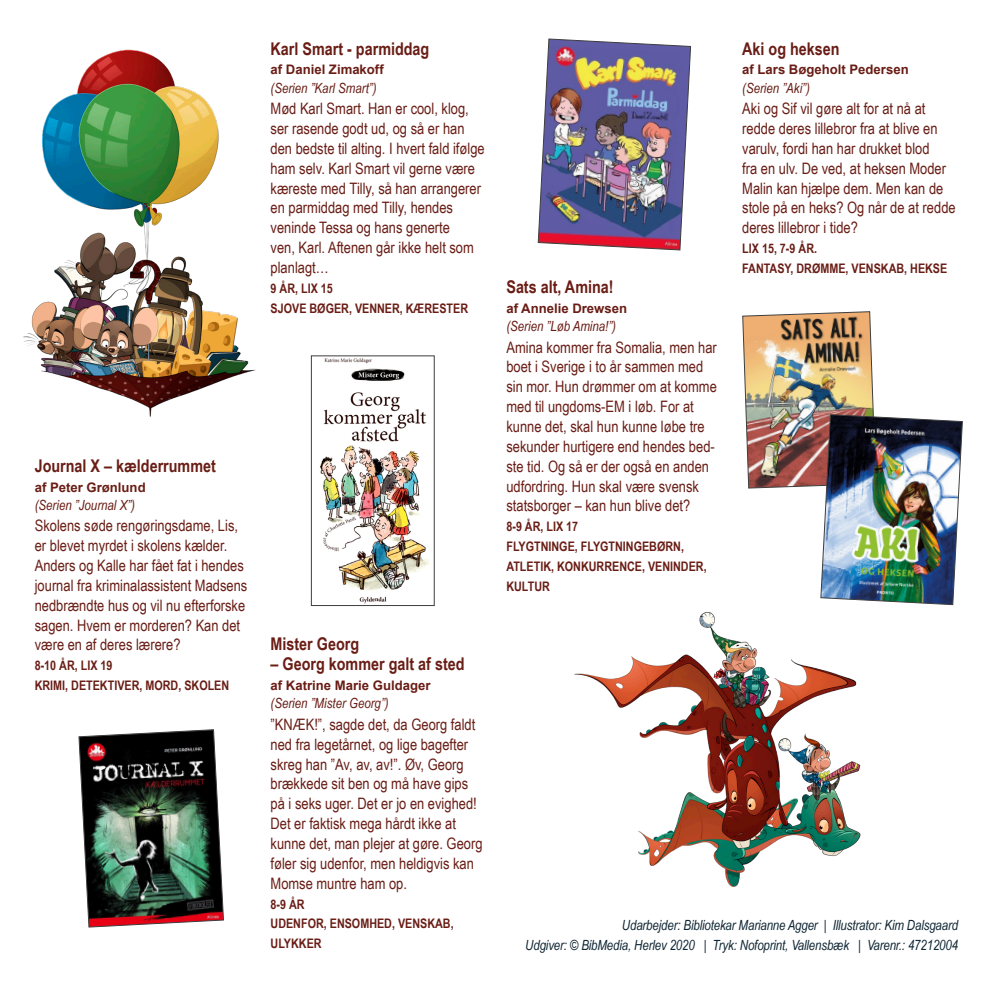
<style>
.page{position:relative;width:993px;height:993px;background:#fff}
.page>*{position:absolute;margin:0;border:0;box-sizing:border-box;transform-origin:0 0}
.titel{font:700 17.5px "Arial Narrow";color:#691d15}
.brød{font:15.75px/19.8px "Arial Narrow";color:#691d15}
.brød-2{font:italic 14px "Arial Narrow";letter-spacing:-.01em;color:#0f2634}
.brød_kopi{font:italic 14px "Arial Narrow";color:#691d15}
.forlag{font:700 13.12px/19.8px "Arial Narrow";color:#691d15}
.forfatter{font:700 13.12px "Arial";color:#691d15}
</style>
<div class="page">
<img style="left:23px;top:49px;width:233px;height:368px">
<img style="left:574px;top:612px;width:287px;height:275px">
<img style="left:537px;top:39px;width:153px;height:211px">
<img style="left:319px;top:358px;width:111px;height:245px">
<div style="left:311px;top:355px;width:123px;height:250px;border:1px solid #3e3e3f"></div>
<img style="left:742px;top:311px;width:220px;height:293px">
<img style="left:78px;top:729px;width:146px;height:198px">
<h2 class="titel" style="left:35px;top:452px;width:183px">Journal X – kælderrummet</h2>
<h2 class="forfatter" style="left:35px;top:477px;width:112px">af Peter Grønlund</h2>
<p class="brød_kopi" style="left:35px;top:495px;width:102px">(Serien ”Journal X”)</p>
<p class="brød" style="left:35px;top:515px;width:214px">Skolens søde rengøringsdame, Lis, er blevet myrdet i skolens kælder.<br>Anders og Kalle har fået fat i hendes journal fra kriminalassistent Madsens nedbrændte hus og vil nu efterforske sagen. Hvem er morderen? Kan det være en af deres lærere?</p>
<p class="forlag" style="left:35px;top:655px;width:79px">8-10 ÅR, LIX 19</p>
<p class="forlag" style="left:35px;top:674px;width:196px">KRIMI, DETEKTIVER, MORD, SKOLEN</p>
<h2 class="titel" style="left:270px;top:35px;width:160px">Karl Smart - parmiddag</h2>
<h2 class="forfatter" style="left:270px;top:61px;width:115px">af Daniel Zimakoff</h2>
<p class="brød_kopi" style="left:270px;top:78px;width:107px">(Serien ”Karl Smart”)</p>
<p class="brød" style="left:270px;top:98px;width:215px">Mød Karl Smart. Han er cool, klog, ser rasende godt ud, og så er han den bedste til alting. I hvert fald ifølge ham selv. Karl Smart vil gerne være kæreste med Tilly, så han arrangerer en parmiddag med Tilly, hendes veninde Tessa og hans generte<br>ven, Karl. Aftenen går ikke helt som planlagt…</p>
<p class="forlag" style="left:270px;top:278px;width:64px">9 ÅR, LIX 15</p>
<p class="forlag" style="left:270px;top:297px;width:199px">SJOVE BØGER, VENNER, KÆRESTER</p>
<h2 class="titel" style="left:270px;top:630px;width:90px">Mister Georg</h2>
<h2 class="titel" style="left:270px;top:650px;width:195px">– Georg kommer galt af sted</h2>
<h2 class="forfatter" style="left:270px;top:676px;width:161px">af Katrine Marie Guldager</h2>
<p class="brød_kopi" style="left:270px;top:693px;width:120px">(Serien ”Mister Georg”)</p>
<p class="brød" style="left:270px;top:713px;width:213px">”KNÆK!”, sagde det, da Georg faldt ned fra legetårnet, og lige bagefter skreg han ”Av, av, av!”. Øv, Georg brækkede sit ben og må have gips på i seks uger. Det er jo en evighed!<br>Det er faktisk mega hårdt ikke at kunne det, man plejer at gøre. Georg føler sig udenfor, men heldigvis kan<br>Momse muntre ham op.</p>
<p class="forlag" style="left:270px;top:893px;width:36px">8-9 ÅR</p>
<p class="forlag" style="left:270px;top:912px;width:184px">UDENFOR, ENSOMHED, VENSKAB,<br>ULYKKER</p>
<h2 class="titel" style="left:506px;top:273px;width:109px">Sats alt, Amina!</h2>
<h2 class="forfatter" style="left:506px;top:299px;width:122px">af Annelie Drewsen</h2>
<p class="brød_kopi" style="left:506px;top:316px;width:111px">(Serien ”Løb Amina!”)</p>
<p class="brød" style="left:506px;top:336px;width:212px">Amina kommer fra Somalia, men har boet i Sverige i to år sammen med sin mor. Hun drømmer om at komme med til ungdoms-EM i løb. For at kunne det, skal hun kunne løbe tre sekunder hurtigere end hendes bed&shy;ste tid. Og så er der også en anden udfordring. Hun skal være svensk statsborger – kan hun blive det?</p>
<p class="forlag" style="left:506px;top:516px;width:73px">8-9 ÅR, LIX 17</p>
<p class="forlag" style="left:506px;top:535px;width:202px">FLYGTNINGE, FLYGTNINGEBØRN,<br>ATLETIK, KONKURRENCE, VENINDER,<br>KULTUR</p>
<h2 class="titel" style="left:742px;top:35px;width:99px">Aki og heksen</h2>
<h2 class="forfatter" style="left:742px;top:61px;width:168px">af Lars Bøgeholt Pedersen</h2>
<p class="brød_kopi" style="left:742px;top:78px;width:69px">(Serien ”Aki”)</p>
<p class="brød" style="left:742px;top:98px;width:215px">Aki og Sif vil gøre alt for at nå at redde deres lillebror fra at blive en varulv, fordi han har drukket blod<br>fra en ulv. De ved, at heksen Moder<br>Malin kan hjælpe dem. Men kan de stole på en heks? Og når de at redde deres lillebror i tide?</p>
<p class="forlag" style="left:742px;top:238px;width:76px">LIX 15, 7-9 ÅR.</p>
<p class="forlag" style="left:742px;top:258px;width:206px">FANTASY, DRØMME, VENSKAB, HEKSE</p>
<p class="brød-2" style="left:621px;top:915px;width:337px">Udarbejder: Bibliotekar Marianne Agger | Illustrator: Kim Dalsgaard</p>
<p class="brød-2" style="left:525px;top:935px;width:434px">Udgiver: © BibMedia, Herlev 2020 | Tryk: Nofoprint, Vallensbæk | Varenr.: 47212004</p>
</div>
